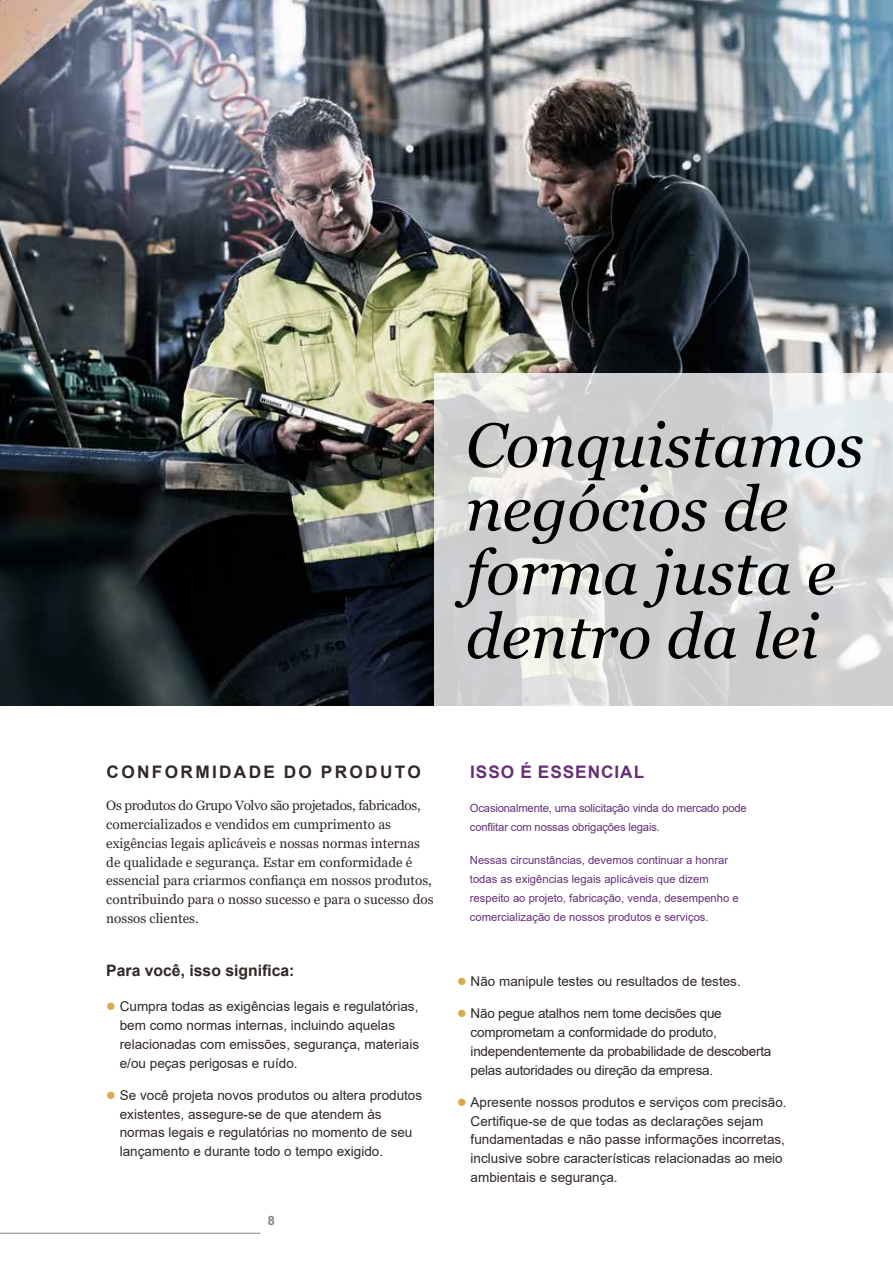
<style>
.page{position:relative;width:893px;height:1263px;background:#fff}
.page>*{position:absolute;margin:0;border:0;box-sizing:border-box;transform-origin:0 0}
.t1{font:italic 62.25px/63.8px "Georgia";color:#000}
.t2{font:700 17.25px "Arial";letter-spacing:.135em;color:#312827}
.t3{font:700 17.25px "Arial";letter-spacing:.055em;color:#662f78}
.t4{font:700 15.75px "Arial";color:#312827}
.t5{font:13.5px/18.8px "Arial";color:#312827}
.t6{font:13.5px/18.8px "Georgia";color:#312827}
.t7{font:13.5px/18.8px "Arial";letter-spacing:-.02em;color:#312827}
.t8{font:700 12.75px "Arial";color:#8f807d}
.t9{font:11.25px/18.8px "Arial";color:#662f78}
.s1{color:#dca951}
</style>
<div class="page">
<hr style="left:0;top:1233px;width:260px;height:1px;background:#8f807d">
<img style="left:0;top:0;width:893px;height:706px">
<svg style="left:435px;top:373px;width:458px;height:333px;background:#d6d7d7"></svg>
<h1 class="t1" style="left:466px;top:414px;width:400px">Conquistamos negócios de forma justa e dentro da lei</h1>
<p class="t2" style="left:107px;top:760px;width:316px">CONFORMIDADE DO PRODUTO</p>
<p class="t6" style="left:106px;top:796px;width:329px">Os produtos do Grupo Volvo são projetados, fabricados, comercializados e vendidos em cumprimento as exigências legais aplicáveis e nossas normas internas de qualidade e segurança. Estar em conformidade é essencial para criarmos confiança em nossos produtos, contribuindo para o nosso sucesso e para o sucesso dos nossos clientes.</p>
<p class="t4" style="left:106px;top:959px;width:190px">Para você, isso significa:</p>
<p class="t5" style="left:120px;top:997px;width:301px;text-indent:-14px"><span class="s1">●</span> Cumpra todas as exigências legais e regulatórias, bem como normas internas, incluindo aquelas relacionadas com emissões, segurança, materiais e/ou peças perigosas e ruído.</p>
<p class="t5" style="left:120px;top:1085px;width:304px;text-indent:-14px"><span class="s1">●</span> Se você projeta novos produtos ou altera produtos existentes, assegure-se de que atendem às normas legais e regulatórias no momento de seu lançamento e durante todo o tempo exigido.</p>
<p class="t8" style="left:268px;top:1212px;width:9px">8</p>
<p class="t3" style="left:470px;top:760px;width:176px">ISSO É ESSENCIAL</p>
<p class="t9" style="left:470px;top:798px;width:278px">Ocasionalmente, uma solicitação vinda do mercado pode conflitar com nossas obrigações legais.</p>
<p class="t9" style="left:470px;top:851px;width:270px">Nessas circunstâncias, devemos continuar a honrar todas as exigências legais aplicáveis que dizem respeito ao projeto, fabricação, venda, desempenho e comercialização de nossos produtos e serviços.</p>
<p class="t5" style="left:457px;top:972px;width:285px"><span class="s1">●</span> Não manipule testes ou resultados de testes.</p>
<p class="t7" style="left:471px;top:1004px;width:302px;text-indent:-14px"><span class="s1">●</span> Não pegue atalhos nem tome decisões que comprometam a conformidade do produto, independentemente da probabilidade de descoberta pelas autoridades ou direção da empresa.</p>
<p class="t5" style="left:471px;top:1093px;width:318px;text-indent:-14px"><span class="s1">●</span> Apresente nossos produtos e serviços com precisão.<br>Certifique-se de que todas as declarações sejam fundamentadas e não passe informações incorretas, inclusive sobre características relacionadas ao meio ambientais e segurança.</p>
</div>
